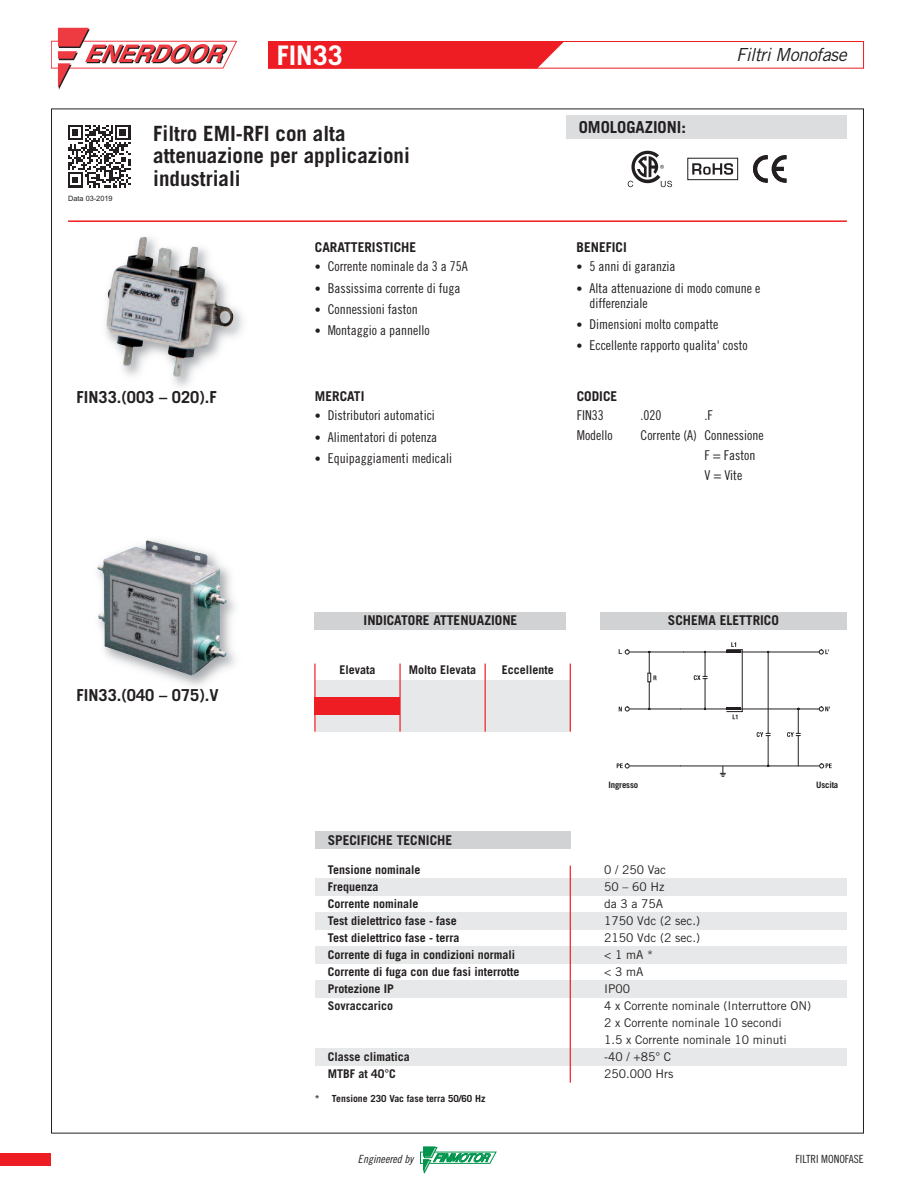
<style>
.page{position:relative;width:915px;height:1191px;background:#fff}
.page>*{position:absolute;margin:0;border:0;box-sizing:border-box;transform-origin:0 0}
.t1{font:700 27px "Trade Gothic";color:#fff}
.t2{font:700 21px/22.8px "Trade Gothic";color:#231f20}
.t3{font:italic 18px "Trade Gothic";letter-spacing:-.025em;color:#231f20}
.t4{font:700 16.5px "Trade Gothic";color:#231f20}
.t5{font:13.5px/20px "Trade Gothic Cond Eighteen";color:#231f20}
.t6{font:700 13.5px "Trade Gothic";color:#231f20}
.t7{font:700 12px "Trade Gothic";color:#231f20}
.t8{font:12px/17px "Trade Gothic";color:#231f20}
.t9{font:11.25px "Trade Gothic Cond Eighteen";color:#231f20}
.t10{font:11.25px "Trade Gothic Cond Eighteen Obl";letter-spacing:.005em;color:#231f20}
.t11{font:700 9.75px "Trade Gothic";color:#231f20}
.t12{font:700 8.85px "Trade Gothic";letter-spacing:-.02em;color:#231f20}
.t13{font:7.35px "Arial";color:#231f20}
.s1{font-size:12px}
</style>
<div class="page">
<img style="left:105px;top:308px;width:138px;height:79px">
<img style="left:106px;top:237px;width:127px;height:139px">
<img style="left:160px;top:569px;width:75px;height:117px">
<img style="left:97px;top:540px;width:130px;height:135px">
<div style="left:315px;top:878px;width:531px;height:17px;background:#e7e8e9"></div>
<div style="left:315px;top:912px;width:531px;height:17px;background:#e7e8e9"></div>
<div style="left:315px;top:946px;width:531px;height:17px;background:#e7e8e9"></div>
<div style="left:315px;top:980px;width:531px;height:17px;background:#e7e8e9"></div>
<div style="left:315px;top:1048px;width:531px;height:17px;background:#e7e8e9"></div>
<div style="left:315px;top:831px;width:255px;height:17px;background:#d1d2d4"></div>
<div style="left:315px;top:612px;width:251px;height:17px;background:#d1d2d4"></div>
<div style="left:600px;top:612px;width:246px;height:17px;background:#d1d2d4"></div>
<hr style="left:569px;top:865px;width:1px;height:217px;background:#ee1d23">
<div style="left:315px;top:680px;width:255px;height:51px;background:#e7e8e9"></div>
<hr style="left:569px;top:663px;width:1px;height:68px;background:#ee1d23">
<hr style="left:484px;top:663px;width:1px;height:68px;background:#ee1d23">
<hr style="left:399px;top:663px;width:1px;height:68px;background:#ee1d23">
<hr style="left:314px;top:663px;width:1px;height:68px;background:#ee1d23">
<div style="left:315px;top:697px;width:85px;height:17px;background:#ee1d23"></div>
<hr style="left:68px;top:220px;width:778px;height:2px;background:#ee1d23">
<svg style="left:51px;top:28px;width:186px;height:62px"></svg>
<div style="left:268px;top:41px;width:595px;height:28px;border:1px solid #ee1d23"></div>
<svg style="left:268px;top:41px;width:296px;height:28px;background:#ee272c"></svg>
<hr style="left:741px;top:649px;width:1px;height:62px;background:#231f20">
<hr style="left:704px;top:678px;width:1px;height:31px;background:#231f20">
<hr style="left:629px;top:708px;width:51px;height:1px;background:#231f20">
<hr style="left:683px;top:651px;width:136px;height:1px;background:#231f20">
<hr style="left:680px;top:708px;width:139px;height:1px;background:#231f20">
<hr style="left:629px;top:651px;width:54px;height:1px;background:#231f20">
<hr style="left:629px;top:765px;width:51px;height:1px;background:#231f20">
<hr style="left:680px;top:765px;width:138px;height:1px;background:#231f20">
<hr style="left:767px;top:652px;width:1px;height:81px;background:#231f20">
<hr style="left:767px;top:735px;width:1px;height:31px;background:#231f20">
<hr style="left:797px;top:735px;width:1px;height:31px;background:#231f20">
<svg style="left:618px;top:649px;width:11px;height:5px"></svg>
<hr style="left:726px;top:707px;width:15px;height:3px;background:#231f20">
<svg style="left:726px;top:642px;width:16px;height:11px"></svg>
<svg style="left:818px;top:649px;width:10px;height:5px"></svg>
<svg style="left:647px;top:651px;width:9px;height:59px"></svg>
<svg style="left:693px;top:651px;width:14px;height:29px"></svg>
<svg style="left:618px;top:706px;width:11px;height:5px"></svg>
<svg style="left:756px;top:732px;width:14px;height:5px"></svg>
<svg style="left:818px;top:706px;width:11px;height:5px"></svg>
<svg style="left:616px;top:763px;width:13px;height:5px"></svg>
<svg style="left:818px;top:763px;width:13px;height:5px"></svg>
<svg style="left:726px;top:711px;width:16px;height:8px"></svg>
<svg style="left:786px;top:708px;width:14px;height:29px"></svg>
<svg style="left:720px;top:766px;width:5px;height:11px"></svg>
<div style="left:566px;top:115px;width:280px;height:23px;background:#dcdddf"></div>
<svg style="left:692px;top:163px;width:41px;height:12px"></svg>
<div style="left:687px;top:158px;width:50px;height:22px;border:1px solid #231f20"></div>
<svg style="left:753px;top:155px;width:33px;height:28px"></svg>
<svg style="left:68px;top:125px;width:62px;height:63px"></svg>
<svg style="left:627px;top:151px;width:45px;height:36px"></svg>
<svg style="left:420px;top:1146px;width:76px;height:28px"></svg>
<div style="left:0;top:1152px;width:51px;height:13px;background:#ee1d23"></div>
<h1 class="t1" style="left:277px;top:45px;width:67px">FIN33</h1>
<h3 class="t3" style="left:736px;top:48px;width:112px">Filtri Monofase</h3>
<h2 class="t2" style="left:153px;top:124px;width:258px">Filtro EMI-RFI con alta attenuazione per applicazioni industriali</h2>
<p class="t4" style="left:578px;top:121px;width:109px">OMOLOGAZIONI:</p>
<p class="t13" style="left:68px;top:194px;width:46px">Data 03-2019</p>
<p class="t6" style="left:315px;top:242px;width:103px">CARATTERISTICHE</p>
<p class="t6" style="left:576px;top:242px;width:52px">BENEFICI</p>
<p class="t5" style="left:315px;top:258px;width:154px"><span class="s1">•</span> Corrente nominale da 3 a 75A</p>
<p class="t5" style="left:315px;top:279px;width:147px"><span class="s1">•</span> Bassissima corrente di fuga</p>
<p class="t5" style="left:315px;top:300px;width:104px"><span class="s1">•</span> Connessioni faston</p>
<p class="t5" style="left:315px;top:322px;width:116px"><span class="s1">•</span> Montaggio a pannello</p>
<p class="t5" style="left:576px;top:258px;width:100px"><span class="s1">•</span> 5 anni di garanzia</p>
<p class="t5" style="left:589px;top:281px;width:172px;line-height:15px;text-indent:-13px"><span class="s1">•</span> Alta attenuazione di modo comune e differenziale</p>
<p class="t5" style="left:576px;top:315px;width:143px"><span class="s1">•</span> Dimensioni molto compatte</p>
<p class="t5" style="left:576px;top:337px;width:172px"><span class="s1">•</span> Eccellente rapporto qualita' costo</p>
<p class="t4" style="left:77px;top:391px;width:142px">FIN33.(003 – 020).F</p>
<p class="t6" style="left:315px;top:391px;width:51px">MERCATI</p>
<p class="t6" style="left:576px;top:391px;width:42px">CODICE</p>
<p class="t5" style="left:315px;top:406px;width:121px"><span class="s1">•</span> Distributori automatici</p>
<p class="t5" style="left:315px;top:428px;width:124px"><span class="s1">•</span> Alimentatori di potenza</p>
<p class="t5" style="left:315px;top:449px;width:139px"><span class="s1">•</span> Equipaggiamenti medicali</p>
<p class="t5" style="left:576px;top:406px;width:28px">FIN33</p>
<p class="t5" style="left:640px;top:406px;width:22px">.020</p>
<p class="t5" style="left:704px;top:406px;width:10px">.F</p>
<p class="t5" style="left:576px;top:426px;width:37px">Modello</p>
<p class="t5" style="left:704px;top:426px;width:61px;text-indent:-64px">Corrente (A) Connessione<br>F = Faston<br>V = Vite</p>
<p class="t4" style="left:77px;top:689px;width:143px">FIN33.(040 – 075).V</p>
<p class="t6" style="left:363px;top:615px;width:155px">INDICATORE ATTENUAZIONE</p>
<p class="t6" style="left:667px;top:615px;width:112px">SCHEMA ELETTRICO</p>
<p class="t7" style="left:339px;top:665px;width:37px">Elevata</p>
<p class="t7" style="left:409px;top:665px;width:69px">Molto Elevata</p>
<p class="t7" style="left:501px;top:665px;width:53px">Eccellente</p>
<p class="t6" style="left:327px;top:834px;width:126px">SPECIFICHE TECNICHE</p>
<p class="t12" style="left:608px;top:781px;width:31px">Ingresso</p>
<p class="t12" style="left:816px;top:781px;width:24px">Uscita</p>
<p class="t7" style="left:327px;top:865px;width:94px">Tensione nominale</p>
<p class="t8" style="left:604px;top:862px;width:63px">0 / 250 Vac</p>
<p class="t7" style="left:327px;top:882px;width:52px">Frequenza</p>
<p class="t8" style="left:604px;top:879px;width:62px">50 – 60 Hz</p>
<p class="t7" style="left:327px;top:899px;width:92px">Corrente nominale</p>
<p class="t8" style="left:604px;top:896px;width:60px">da 3 a 75A</p>
<p class="t7" style="left:327px;top:916px;width:131px">Test dielettrico fase - fase</p>
<p class="t8" style="left:604px;top:913px;width:97px">1750 Vdc (2 sec.)</p>
<p class="t7" style="left:327px;top:933px;width:133px">Test dielettrico fase - terra</p>
<p class="t8" style="left:604px;top:930px;width:97px">2150 Vdc (2 sec.)</p>
<p class="t7" style="left:327px;top:950px;width:189px">Corrente di fuga in condizioni normali</p>
<p class="t8" style="left:604px;top:947px;width:50px">&lt;1mA*</p>
<p class="t7" style="left:327px;top:967px;width:193px">Corrente di fuga con due fasi interrotte</p>
<p class="t8" style="left:604px;top:964px;width:41px">&lt;3mA</p>
<p class="t7" style="left:327px;top:984px;width:67px">Protezione IP</p>
<p class="t8" style="left:604px;top:981px;width:27px">IP00</p>
<p class="t7" style="left:327px;top:1001px;width:67px">Sovraccarico</p>
<p class="t8" style="left:604px;top:998px;width:208px">4 x Corrente nominale (Interruttore ON)<br>2 x Corrente nominale 10 secondi<br>1.5 x Corrente nominale 10 minuti</p>
<p class="t7" style="left:327px;top:1052px;width:83px">Classe climatica</p>
<p class="t8" style="left:604px;top:1049px;width:68px">-40 / +85° C</p>
<p class="t7" style="left:327px;top:1069px;width:70px">MTBF at 40°C</p>
<p class="t8" style="left:604px;top:1066px;width:71px">250.000 Hrs</p>
<p class="t11" style="left:315px;top:1095px;width:172px">* Tensione 230 Vac fase terra 50/60 Hz</p>
<p class="t10" style="left:358px;top:1154px;width:57px">Engineered by</p>
<p class="t9" style="left:795px;top:1154px;width:70px">FILTRI MONOFASE</p>
</div>
